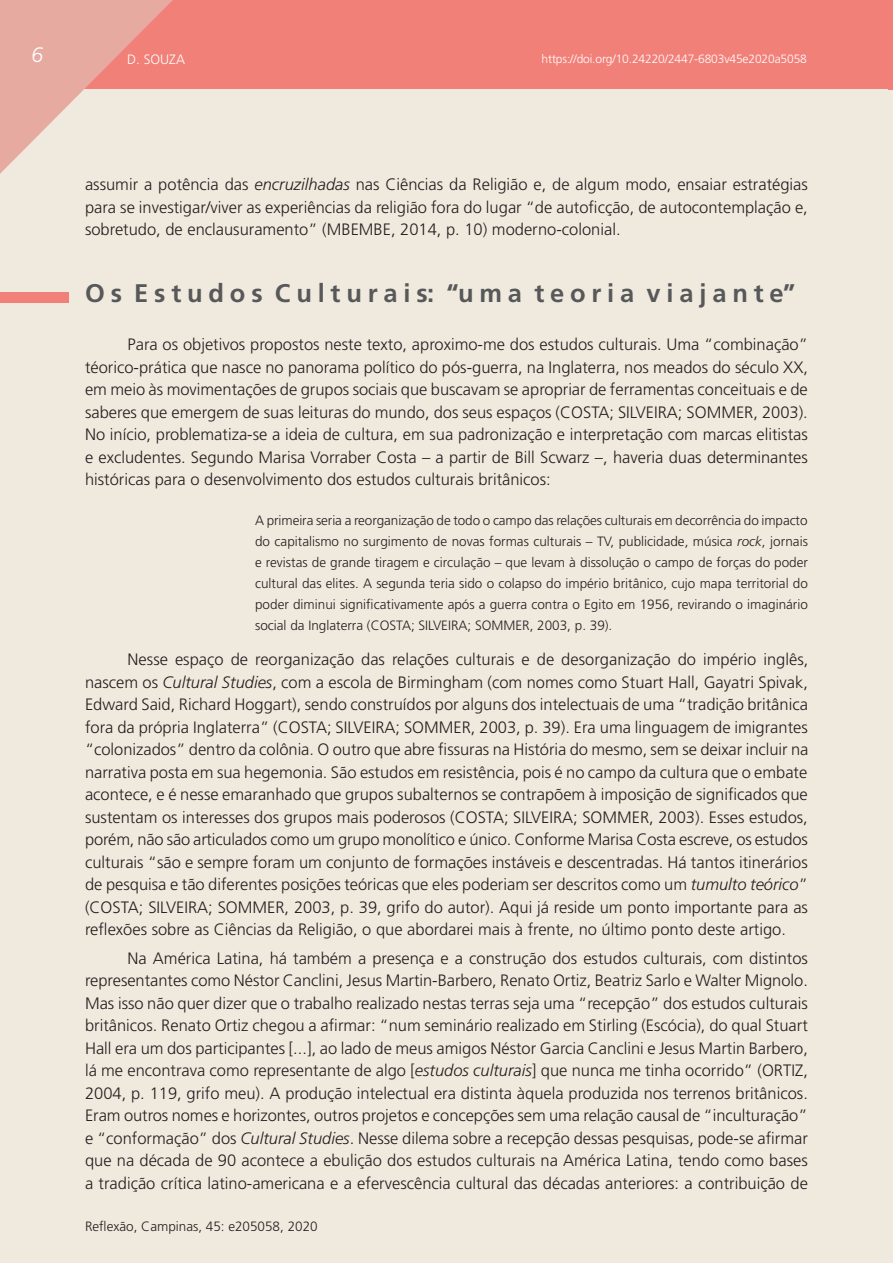
<style>
.page{position:relative;width:893px;height:1263px;background:#fff}
.page>*{position:absolute;margin:0;border:0;box-sizing:border-box;transform-origin:0 0}
.T3{font:700 25.5px "Frutiger";color:#57585a}
.t1{font:italic 300 21px "Frutiger";color:#fff}
.P1{font:300 16.5px/22.5px "Frutiger";color:#231f20;text-align:justify}
.P1a{font:300 13.5px/21px "Frutiger";color:#231f20;text-align:justify}
.t2{font:300 13.5px "Frutiger";color:#fff}
.t3{font:300 12px "Frutiger";letter-spacing:-.01em;color:#fff}
.s1{font-style:italic}
</style>
<div class="page">
<div style="left:0;top:0;width:893px;height:89px;background:#f18078"></div>
<svg style="left:0;top:0;width:176px;height:174px;background:#ebbcb1"></svg>
<div style="left:887px;top:0;width:6px;height:90px;background:#f18078"></div>
<div style="left:0;top:293px;width:68px;height:10px;background:#f18078"></div>
<p class="t1" style="left:31px;top:43px;width:13px">6</p>
<p class="t2" style="left:127px;top:51px;width:59px">D. SOUZA</p>
<p class="t3" style="left:542px;top:52px;width:267px">https://doi.org/10.24220/2447-6803v45e2020a5058</p>
<p class="P1" style="left:85px;top:174px;width:724px">assumir a potência das <span class="s1">encruzilhadas</span> nas Ciências da Religião e, de algum modo, ensaiar estratégias para se investigar/viver as experiências da religião fora do lugar “de autoficção, de autocontemplação e, sobretudo, de enclausuramento” (MBEMBE, 2014, p. 10) moderno-colonial.</p>
<p class="T3" style="left:85px;top:278px;width:712px">O s E s t u d o s C u l t u r a i s: “u m a t e o r i a v i a j a n t e”</p>
<p class="P1" style="left:85px;top:333px;width:724px;text-indent:43px">Para os objetivos propostos neste texto, aproximo-me dos estudos culturais. Uma “combinação” téorico-prática que nasce no panorama político do pós-guerra, na Inglaterra, nos meados do século XX, em meio às movimentações de grupos sociais que buscavam se apropriar de ferramentas conceituais e de saberes que emergem de suas leituras do mundo, dos seus espaços (COSTA; SILVEIRA; SOMMER, 2003).<br>No início, problematiza-se a ideia de cultura, em sua padronização e interpretação com marcas elitistas e excludentes. Segundo Marisa Vorraber Costa – a partir de Bill Scwarz –, haveria duas determinantes históricas para o desenvolvimento dos estudos culturais britânicos:</p>
<p class="P1a" style="left:255px;top:510px;width:554px">A primeira seria a reorganização de todo o campo das relações culturais em decorrência do impacto do capitalismo no surgimento de novas formas culturais – TV, publicidade, música <span class="s1">rock</span>, jornais e revistas de grande tiragem e circulação – que levam à dissolução o campo de forças do poder cultural das elites. A segunda teria sido o colapso do império britânico, cujo mapa territorial do poder diminui significativamente após a guerra contra o Egito em 1956, revirando o imaginário social da Inglaterra (COSTA; SILVEIRA; SOMMER, 2003, p. 39).</p>
<p class="P1" style="left:85px;top:648px;width:725px;text-indent:43px">Nesse espaço de reorganização das relações culturais e de desorganização do império inglês, nascem os <span class="s1">Cultural Studies</span>, com a escola de Birmingham (com nomes como Stuart Hall, Gayatri Spivak, Edward Said, Richard Hoggart), sendo construídos por alguns dos intelectuais de uma “tradição britânica fora da própria Inglaterra” (COSTA; SILVEIRA; SOMMER, 2003, p. 39). Era uma linguagem de imigrantes “colonizados” dentro da colônia. O outro que abre fissuras na História do mesmo, sem se deixar incluir na narrativa posta em sua hegemonia. São estudos em resistência, pois é no campo da cultura que o embate acontece, e é nesse emaranhado que grupos subalternos se contrapõem à imposição de significados que sustentam os interesses dos grupos mais poderosos (COSTA; SILVEIRA; SOMMER, 2003). Esses estudos, porém, não são articulados como um grupo monolítico e único. Conforme Marisa Costa escreve, os estudos culturais “são e sempre foram um conjunto de formações instáveis e descentradas. Há tantos itinerários de pesquisa e tão diferentes posições teóricas que eles poderiam ser descritos como um <span class="s1">tumulto teórico</span>” (COSTA; SILVEIRA; SOMMER, 2003, p. 39, grifo do autor). Aqui já reside um ponto importante para as reflexões sobre as Ciências da Religião, o que abordarei mais à frente, no último ponto deste artigo.</p>
<p class="P1" style="left:85px;top:947px;width:724px;text-indent:43px">Na América Latina, há também a presença e a construção dos estudos culturais, com distintos representantes como Néstor Canclini, Jesus Martin-Barbero, Renato Ortiz, Beatriz Sarlo e Walter Mignolo.<br>Mas isso não quer dizer que o trabalho realizado nestas terras seja uma “recepção” dos estudos culturais britânicos. Renato Ortiz chegou a afirmar: “num seminário realizado em Stirling (Escócia), do qual Stuart Hall era um dos participantes [...], ao lado de meus amigos Néstor Garcia Canclini e Jesus Martin Barbero, lá me encontrava como representante de algo [<span class="s1">estudos culturais</span>] que nunca me tinha ocorrido” (ORTIZ, 2004, p. 119, grifo meu). A produção intelectual era distinta àquela produzida nos terrenos britânicos.<br>Eram outros nomes e horizontes, outros projetos e concepções sem uma relação causal de “inculturação” e “conformação” dos <span class="s1">Cultural Studies</span>. Nesse dilema sobre a recepção dessas pesquisas, pode-se afirmar que na década de 90 acontece a ebulição dos estudos culturais na América Latina, tendo como bases a tradição crítica latino-americana e a efervescência cultural das décadas anteriores: a contribuição de</p>
<p class="P1a" style="left:85px;top:1215px;width:234px">Reflexão, Campinas, 45: e205058, 2020</p>
</div>
